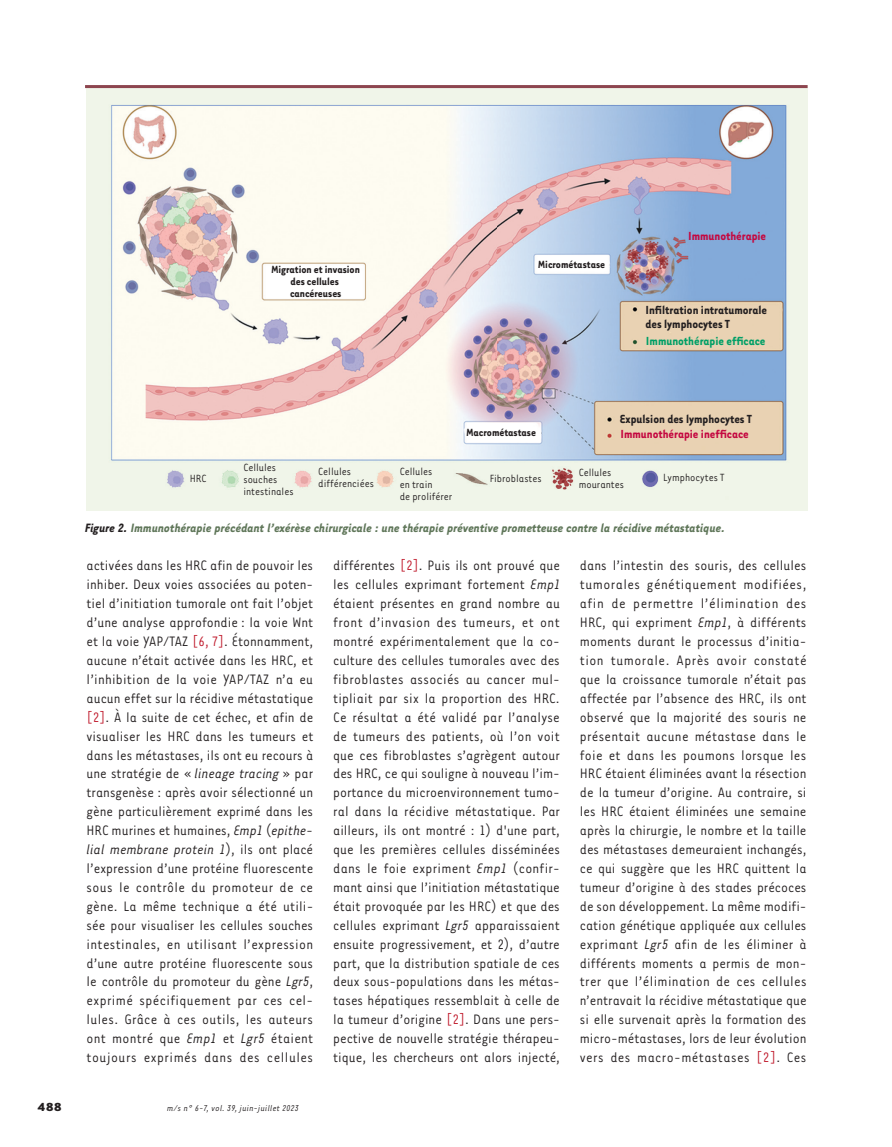
<style>
.page{position:relative;width:892px;height:1147px;background:#fff}
.page>*{position:absolute;margin:0;border:0;box-sizing:border-box;transform-origin:0 0}
.t1{font:15.75px/18.9px "Tarzana Nar OT";letter-spacing:.01em;color:#231f20;text-align:justify}
.t2{font:italic 700 13.95px "Tarzana Nar OT";color:#5f7659}
.t3{font:700 13.5px/13.5px "Tarzana Nar OT";color:#231f20}
.t4{font:700 13.5px "Tarzana Nar OT";color:#c40941}
.t5{font:700 13.5px "Tarzana Nar OT";color:#009f66}
.t6{font:700 13.5px "Tarzana Wide OT";color:#231f20}
.t7{font:12px/12px "Tarzana Nar OT";color:#231f20}
.t8{font:700 12px/12px "Tarzana Nar OT";color:#231f20;text-align:center}
.t9{font:italic 9.75px "Tarzana Nar OT";letter-spacing:.025em;color:#231f20}
.s1{color:#231f20}
.s2{color:#bf182a}
.s3{font-style:italic}
</style>
<div class="page">
<img style="left:85px;top:88px;width:722px;height:422px">
<hr style="left:85px;top:85px;width:722px;height:3px;background:#8d454f">
<p class="t8" style="left:271px;top:263px;width:90px">Migration et invasion des cellules cancéreuses</p>
<p class="t8" style="left:538px;top:258px;width:68px">Micrométastase</p>
<p class="t4" style="left:688px;top:227px;width:80px">Immunothérapie</p>
<p class="t3" style="left:645px;top:303px;width:123px">Infiltration intratumorale des lymphocytes T</p>
<p class="t5" style="left:646px;top:332px;width:121px">Immunothérapie efficace</p>
<p class="t8" style="left:467px;top:425px;width:71px">Macrométastase</p>
<p class="t3" style="left:620px;top:411px;width:133px">Expulsion des lymphocytes T</p>
<p class="t4" style="left:620px;top:426px;width:130px">Immunothérapie inefficace</p>
<p class="t7" style="left:190px;top:472px;width:18px">HRC</p>
<p class="t7" style="left:243px;top:461px;width:52px">Cellules souches intestinales</p>
<p class="t7" style="left:318px;top:465px;width:57px">Cellules différenciées</p>
<p class="t7" style="left:400px;top:465px;width:54px">Cellules<br>en train<br>de proliférer</p>
<p class="t7" style="left:490px;top:472px;width:53px">Fibroblastes</p>
<p class="t7" style="left:579px;top:465px;width:47px">Cellules mourantes</p>
<p class="t7" style="left:663px;top:471px;width:63px">Lymphocytes T</p>
<p class="t2" style="left:85px;top:519px;width:642px"><span class="s1">Figure 2.</span> Immunothérapie précédant l’exérèse chirurgicale : une thérapie préventive prometteuse contre la récidive métastatique.</p>
<p class="t1" style="left:87px;top:555px;width:228px">activées dans les HRC afin de pouvoir les inhiber. Deux voies associées au poten&shy;tiel d’initiation tumorale ont fait l’objet d’une analyse approfondie : la voie Wnt et la voie YAP/TAZ <span class="s2">[6, 7]</span>. Étonnamment, aucune n’était activée dans les HRC, et l’inhibition de la voie YAP/TAZ n’a eu aucun effet sur la récidive métastatique <span class="s2">[2]</span>. À la suite de cet échec, et afin de visualiser les HRC dans les tumeurs et dans les métastases, ils ont eu recours à une stratégie de « <span class="s3">lineage tracing</span> » par transgenèse : après avoir sélectionné un gène particulièrement exprimé dans les HRC murines et humaines, <span class="s3">Emp1</span> (<span class="s3">epithe&shy;lial membrane protein 1</span>), ils ont placé l’expression d’une protéine fluorescente sous le contrôle du promoteur de ce gène. La même technique a été utili&shy;sée pour visualiser les cellules souches intestinales, en utilisant l’expression d’une autre protéine fluorescente sous le contrôle du promoteur du gène <span class="s3">Lgr5</span>, exprimé spécifiquement par ces cel&shy;lules. Grâce à ces outils, les auteurs ont montré que <span class="s3">Emp1</span> et <span class="s3">Lgr5</span> étaient toujours exprimés dans des cellules</p>
<p class="t6" style="left:38px;top:1098px;width:26px">488</p>
<p class="t9" style="left:167px;top:1102px;width:133px">m/s n° 6-7, vol. 39, juin-juillet 2023</p>
<p class="t1" style="left:333px;top:555px;width:228px">différentes <span class="s2">[2]</span>. Puis ils ont prouvé que les cellules exprimant fortement <span class="s3">Emp1 </span>étaient présentes en grand nombre au front d’invasion des tumeurs, et ont montré expérimentalement que la co&shy;culture des cellules tumorales avec des fibroblastes associés au cancer mul&shy;tipliait par six la proportion des HRC.<br>Ce résultat a été validé par l’analyse de tumeurs des patients, où l’on voit que ces fibroblastes s’agrègent autour des HRC, ce qui souligne à nouveau l’im&shy;portance du microenvironnement tumo&shy;ral dans la récidive métastatique. Par ailleurs, ils ont montré : 1) d'une part, que les premières cellules disséminées dans le foie expriment <span class="s3">Emp1</span> (confir&shy;mant ainsi que l’initiation métastatique était provoquée par les HRC) et que des cellules exprimant <span class="s3">Lgr5</span> apparaissaient ensuite progressivement, et 2), d’autre part, que la distribution spatiale de ces deux sous-populations dans les métas&shy;tases hépatiques ressemblait à celle de la tumeur d’origine <span class="s2">[2]</span>. Dans une pers&shy;pective de nouvelle stratégie thérapeu&shy;tique, les chercheurs ont alors injecté,</p>
<p class="t1" style="left:580px;top:555px;width:228px">dans l’intestin des souris, des cellules tumorales génétiquement modifiées, afin de permettre l’élimination des HRC, qui expriment <span class="s3">Emp1</span>, à différents moments durant le processus d’initia&shy;tion tumorale. Après avoir constaté que la croissance tumorale n’était pas affectée par l’absence des HRC, ils ont observé que la majorité des souris ne présentait aucune métastase dans le foie et dans les poumons lorsque les HRC étaient éliminées avant la résection de la tumeur d’origine. Au contraire, si les HRC étaient éliminées une semaine après la chirurgie, le nombre et la taille des métastases demeuraient inchangés, ce qui suggère que les HRC quittent la tumeur d’origine à des stades précoces de son développement. La même modifi&shy;cation génétique appliquée aux cellules exprimant <span class="s3">Lgr5</span> afin de les éliminer à différents moments a permis de mon&shy;trer que l’élimination de ces cellules n’entravait la récidive métastatique que si elle survenait après la formation des micro-métastases, lors de leur évolution vers des macro-métastases <span class="s2">[2]</span>. Ces</p>
</div>
